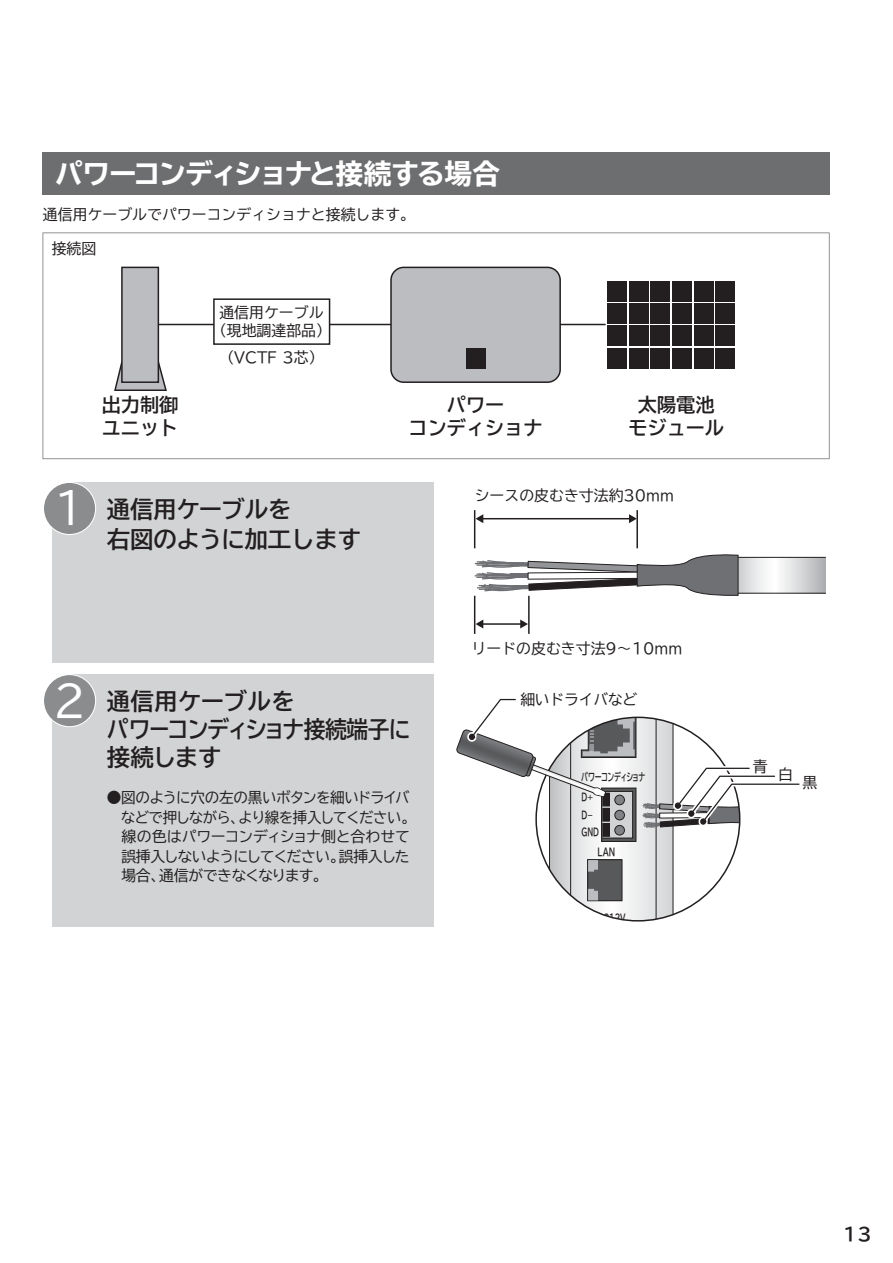
<style>
.page{position:relative;width:893px;height:1263px;background:#fff}
.page>*{position:absolute;margin:0;border:0;box-sizing:border-box;transform-origin:0 0}
.t1{font:27.6px "TBUD Go Std Ex Bold 90 pv RKSJ H";letter-spacing:-.055em;color:#fff}
.t2{font:23.4px/28px "TBUD Go Std Bold 90 pv RKSJ H";letter-spacing:-.02em;color:#231f20}
.t3{font:23.4px/29.7px "TBUD Go Std Bold 90 pv RKSJ H";color:#231f20}
.t4{font:19.2px/23px "TBUD Go Std Bold 90 pv RKSJ H";color:#231f20;text-align:center}
.t5{font:18px "TBUD Go Std Bold 90 pv RKSJ H";color:#231f20}
.t6{font:14.85px/17.9px "TBUD Go Std Regular 90 pv RKSJ H";color:#231f20;text-align:center}
.t7{font:14.85px "TBUD Go Std Regular 90 pv RKSJ H";letter-spacing:-.02em;color:#231f20}
.t8{font:14.85px "TBUD Go Std Regular 90 pv RKSJ H";letter-spacing:-.04em;color:#231f20}
.t9{font:14.85px "TBUD Go Std Regular 90 pv RKSJ H";letter-spacing:-.055em;color:#231f20}
.t10{font:14.85px "TBUD Go Std Regular 90 pv RKSJ H";letter-spacing:-.075em;color:#231f20}
.t11{font:10.8px/20.2px "TBUD Go Std Bold 90 pv RKSJ H";letter-spacing:-.08em;color:#231f20;scale:.64 1}
.t12{font:10.8px/16.6px "TBUD Go Std Bold 90 pv RKSJ H";letter-spacing:-.02em;color:#231f20;scale:.64 1}
.t13{font:10.8px "TBUD Go Std Bold 90 pv RKSJ H";letter-spacing:-.02em;color:#231f20;scale:.67 1}
.t14{font:10.8px "TBUD Go Std Bold 90 pv RKSJ H";letter-spacing:-.02em;color:#231f20;scale:.71 1}
.s1{font-family:"TBUD Go Std Regular 90 pv RKSJ H";font-size:42.45px;color:#fff}
.s2{font-family:"TBUD Go Std Super Light 90 pv RKSJ H"}
.s3{font-size:7.5px}
</style>
<div class="page">
<div style="left:53px;top:482px;width:381px;height:181px;background:#d1d3d4"></div>
<div style="left:53px;top:674px;width:381px;height:253px;background:#d1d3d4"></div>
<svg style="left:44px;top:482px;width:52px;height:53px"></svg>
<div style="left:44px;top:483px;width:51px;height:51px;background:#8a8c8e;border-radius:50%"></div>
<svg style="left:44px;top:674px;width:52px;height:53px"></svg>
<div style="left:44px;top:675px;width:51px;height:51px;background:#8a8c8e;border-radius:50%"></div>
<svg style="left:738px;top:559px;width:86px;height:33px"></svg>
<div style="left:723px;top:557px;width:103px;height:37px;border:1px solid #231f20"></div>
<svg style="left:473px;top:554px;width:265px;height:43px"></svg>
<hr style="left:474px;top:596px;width:1px;height:38px;background:#231f20">
<hr style="left:528px;top:596px;width:1px;height:38px;background:#231f20">
<hr style="left:474px;top:510px;width:1px;height:38px;background:#231f20">
<hr style="left:636px;top:510px;width:2px;height:38px;background:#231f20">
<hr style="left:482px;top:623px;width:39px;height:2px;background:#231f20">
<svg style="left:475px;top:620px;width:8px;height:9px"></svg>
<svg style="left:520px;top:620px;width:8px;height:9px"></svg>
<hr style="left:482px;top:518px;width:148px;height:1px;background:#231f20">
<svg style="left:475px;top:514px;width:8px;height:9px"></svg>
<svg style="left:629px;top:514px;width:7px;height:9px"></svg>
<div style="left:43px;top:152px;width:786px;height:43px;background:#6d6e70"></div>
<svg style="left:456px;top:698px;width:344px;height:223px"></svg>
<svg style="left:43px;top:232px;width:786px;height:227px"></svg>
<h1 class="t1" style="left:55px;top:164px;width:446px">パワーコンディショナと接続する場合</h1>
<p class="t6" style="left:43px;top:208px;width:374px">通信用ケーブルでパワーコンディショナと接続します。</p>
<p class="t7" style="left:52px;top:242px;width:46px">接続図</p>
<p class="t6" style="left:212px;top:306px;width:121px">通信用ケーブル（現地調達部品）</p>
<p class="t7" style="left:219px;top:352px;width:106px">（VCTF 3芯）</p>
<p class="t4" style="left:102px;top:396px;width:78px;text-align:left">出力制御ユニット</p>
<p class="t4" style="left:408px;top:396px;width:135px">パワー<br>コンディショナ</p>
<p class="t4" style="left:628px;top:396px;width:97px">太陽電池モジュール</p>
<h2 class="t3" style="left:107px;top:498px;width:256px;text-indent:-53px"><span class="s1">1</span> 通信用ケーブルを<br>右図のように加工します</h2>
<p class="t6" style="left:474px;top:489px;width:201px">シースの皮むき寸法約30mm</p>
<h2 class="t2" style="left:107px;top:691px;width:305px;text-indent:-53px"><span class="s1">2</span> 通信用ケーブルを<br>パワーコンディショナ接続端子に接続します</h2>
<p class="t8" style="left:107px;top:792px;width:304px"><span class="s2">●</span>図のように穴の左の黒いボタンを細いドライバ</p>
<p class="t9" style="left:121px;top:811px;width:296px">などで押しながら、より線を挿入してください。</p>
<p class="t7" style="left:121px;top:831px;width:290px">線の色はパワーコンディショナ側と合わせて</p>
<p class="t10" style="left:107px;top:850px;width:304px">　誤挿入しないようにしてください。誤挿入した</p>
<p class="t8" style="left:107px;top:870px;width:222px">　場合、通信ができなくなります。</p>
<p class="t6" style="left:471px;top:642px;width:212px">リードの皮むき寸法9～10mm</p>
<p class="t7" style="left:520px;top:694px;width:118px">細いドライバなど</p>
<p class="t11" style="left:581px;top:768px;width:102px">パワーコンディショナ<br>D<span class="s3">+</span></p>
<p class="t12" style="left:581px;top:808px;width:29px">D<span class="s3">-<br></span>GND</p>
<p class="t14" style="left:597px;top:848px;width:26px">LAN</p>
<p class="t13" style="left:597px;top:914px;width:43px">D212V</p>
<p class="t7" style="left:752px;top:761px;width:16px">青</p>
<p class="t7" style="left:778px;top:768px;width:16px">白</p>
<p class="t7" style="left:802px;top:776px;width:16px">黒</p>
<p class="t5" style="left:843px;top:1227px;width:30px">13</p>
</div>
